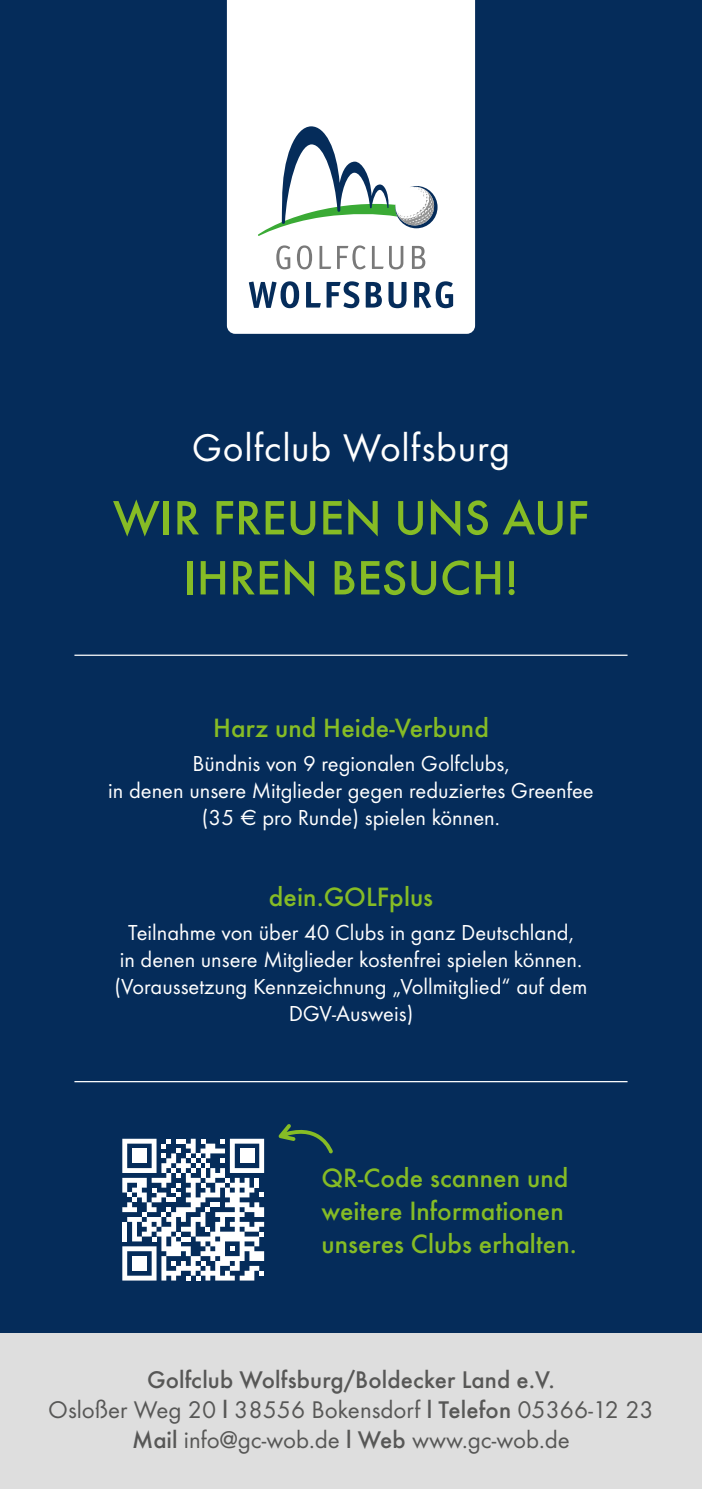
<style>
.page{position:relative;width:702px;height:1489px;background:#fff}
.page>*{position:absolute;margin:0;border:0;box-sizing:border-box;transform-origin:0 0}
.t1{font:500 50px/60px "Function Pro";color:#86bc25;text-align:center}
.t2{font:40px "Function Pro";letter-spacing:.02em;color:#fff}
.t3{font:500 27.5px/33px "Function Pro";letter-spacing:.005em;color:#86bc25}
.t4{font:25px/30px "Function Pro";color:#575756;text-align:center}
.t5{font:22.5px/27px "Function Pro";color:#fff;text-align:center}
.s1{font-weight:500}
</style>
<div class="page">
<div style="left:0;top:0;width:702px;height:1332px;background:#052c5a"></div>
<svg style="left:278px;top:1124px;width:55px;height:29px"></svg>
<div style="left:0;top:1332px;width:702px;height:156px;background:#dedede"></div>
<div style="left:227px;top:0;width:248px;height:334px;background:#fff"></div>
<svg style="left:257px;top:126px;width:180px;height:110px;background:#d5dfdf"></svg>
<svg style="left:249px;top:281px;width:50px;height:27px"></svg>
<svg style="left:306px;top:281px;width:53px;height:27px"></svg>
<svg style="left:365px;top:282px;width:17px;height:25px"></svg>
<svg style="left:388px;top:282px;width:18px;height:26px"></svg>
<svg style="left:414px;top:281px;width:39px;height:27px"></svg>
<svg style="left:276px;top:245px;width:14px;height:24px"></svg>
<svg style="left:297px;top:245px;width:15px;height:24px"></svg>
<svg style="left:319px;top:246px;width:12px;height:23px"></svg>
<svg style="left:337px;top:245px;width:28px;height:24px"></svg>
<svg style="left:372px;top:246px;width:11px;height:23px"></svg>
<svg style="left:389px;top:246px;width:14px;height:23px"></svg>
<svg style="left:412px;top:246px;width:13px;height:23px"></svg>
<hr style="left:74px;top:654px;width:553px;height:2px;background:#fff">
<hr style="left:74px;top:1080px;width:553px;height:2px;background:#fff">
<svg style="left:122px;top:1138px;width:142px;height:142px"></svg>
<div style="left:132px;top:1255px;width:15px;height:15px;background:#fff"></div>
<div style="left:132px;top:1148px;width:15px;height:15px;background:#fff"></div>
<h2 class="t2" style="left:192px;top:424px;width:320px">Golfclub Wolfsburg</h2>
<h1 class="t1" style="left:113px;top:487px;width:477px">WIR FREUEN UNS AUF<br>IHREN BESUCH!</h1>
<p class="t3" style="left:213px;top:710px;width:277px">Harz und Heide-Verbund</p>
<p class="t5" style="left:108px;top:749px;width:487px">Bündnis von 9 regionalen Golfclubs,<br>in denen unsere Mitglieder gegen reduziertes Greenfee (35 € pro Runde) spielen können.</p>
<p class="t3" style="left:269px;top:879px;width:166px">dein.GOLFplus</p>
<p class="t5" style="left:114px;top:918px;width:474px">Teilnahme von über 40 Clubs in ganz Deutschland,<br>in denen unsere Mitglieder kostenfrei spielen können. (Voraussetzung Kennzeichnung „Vollmitglied“ auf dem DGV-Ausweis)</p>
<p class="t3" style="left:321px;top:1160px;width:257px">QR-Code scannen und weitere Informationen unseres Clubs erhalten.</p>
<p class="t4" style="left:48px;top:1364px;width:607px"><span class="s1">Golfclub Wolfsburg/Boldecker Land e.V.<br></span>Osloßer Weg 20 <span class="s1">l</span> 38556 Bokensdorf <span class="s1">l Telefon</span> 05366-12 23<br><span class="s1">Mail</span> info@gc-wob.de <span class="s1">l Web</span> www.gc-wob.de</p>
</div>
